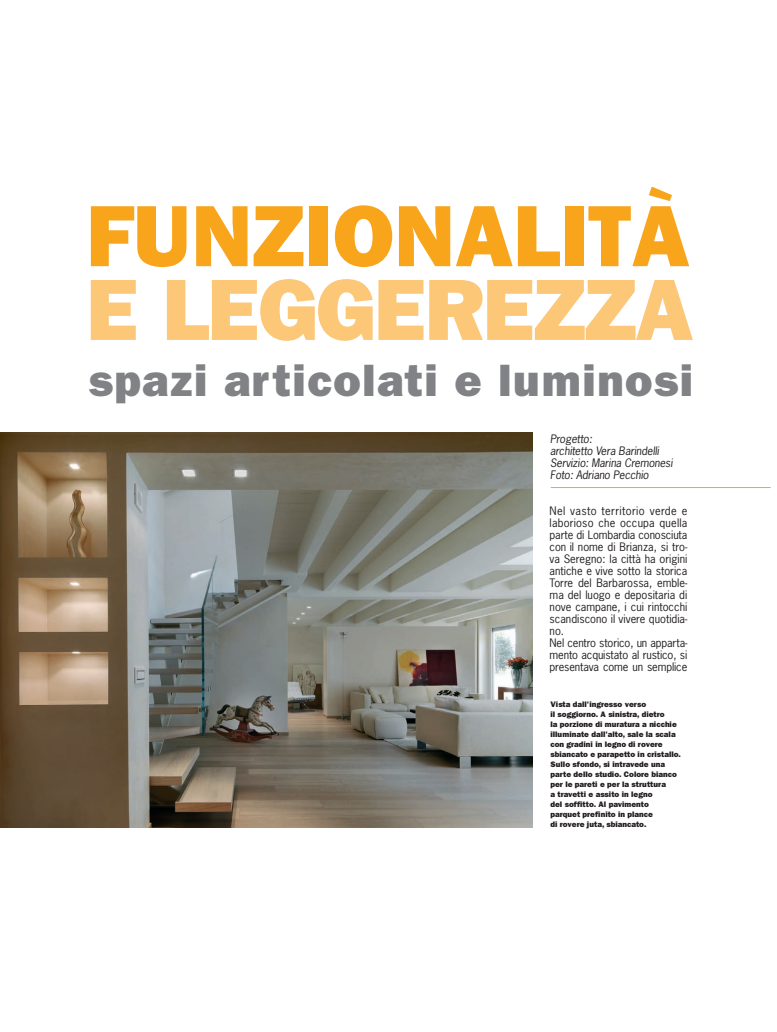
<style>
.page{position:relative;width:777px;height:1032px;background:#fff}
.page>*{position:absolute;margin:0;border:0;box-sizing:border-box;transform-origin:0 0}
.t1{font:800 87.4px "Franklin Gothic";color:#f9a51b}
.t2{font:800 87.4px "Franklin Gothic";letter-spacing:-.02em;color:#fdc778}
.t3{font:800 45.5px "Franklin Gothic";letter-spacing:.03em;color:#808285}
.t4{font:11px/12px "News Gothic";color:#231f20}
.t5{font:800 8px/10px "Franklin Gothic";color:#231f20}
</style>
<div class="page">
<hr style="left:551px;top:487px;width:219px;height:1px;background:#f9a51b">
<img style="left:0;top:433px;width:533px;height:395px">
<h1 class="t1" style="left:86px;top:206px;width:604px">FUNZIONALITÀ</h1>
<h1 class="t2" style="left:86px;top:280px;width:608px">E LEGGEREZZA</h1>
<h2 class="t3" style="left:88px;top:365px;width:606px">spazi articolati e luminosi</h2>
<p class="t4" style="left:550px;top:434px;width:125px">Progetto:<br>architetto Vera Barindelli<br>Servizio: Marina Cremonesi<br>Foto: Adriano Pecchio</p>
<p class="t4" style="left:549px;top:506px;width:139px">Nel vasto territorio verde e laborioso che occupa quella parte di Lombardia conosciuta con il nome di Brianza, si tro&shy;va Seregno: la città ha origini antiche e vive sotto la storica<br>Torre del Barbarossa, emble&shy;ma del luogo e depositaria di nove campane, i cui rintocchi scandiscono il vivere quotidia&shy;no.<br>Nel centro storico, un apparta&shy;mento acquistato al rustico, si presentava come un semplice</p>
<p class="t5" style="left:550px;top:700px;width:132px">Vista dall'ingresso verso<br>il soggiorno. A sinistra, dietro<br>la porzione di muratura a nicchie illuminate dall'alto, sale la scala con gradini in legno di rovere sbiancato e parapetto in cristallo.<br>Sullo sfondo, si intravede una parte dello studio. Colore bianco per le pareti e per la struttura<br>a travetti e assito in legno<br>del soffitto. Al pavimento<br>parquet prefinito in plance<br>di rovere juta, sbiancato.</p>
</div>
